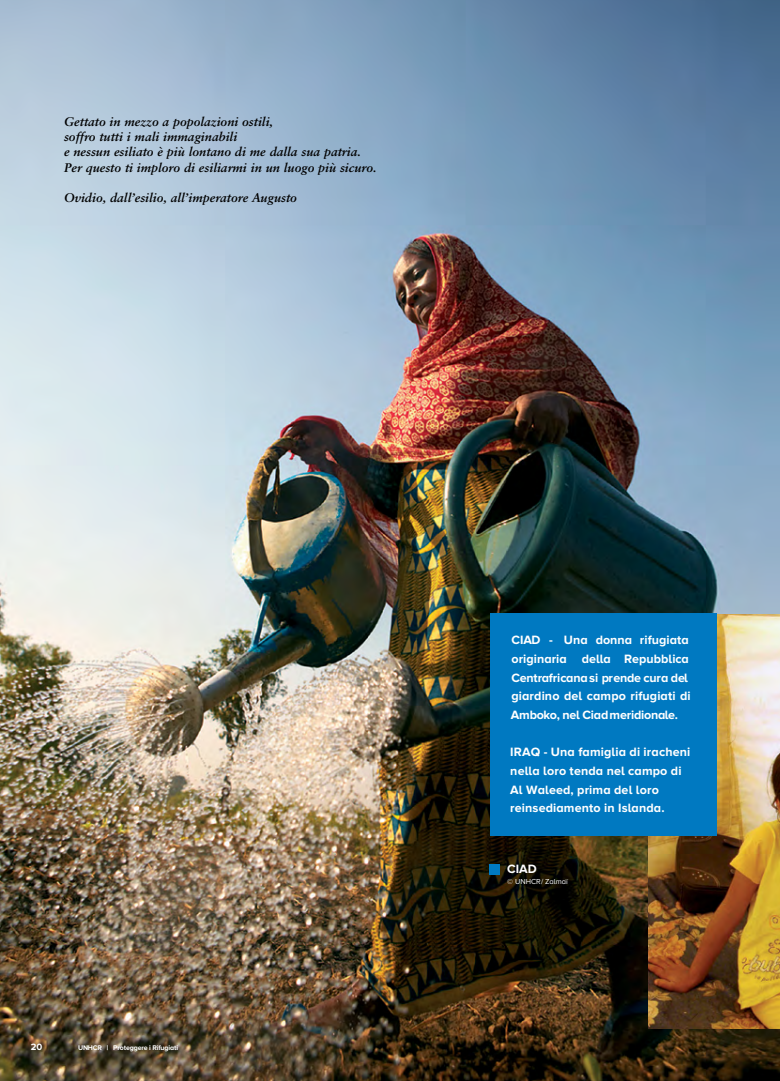
<style>
.page{position:relative;width:780px;height:1081px;background:#fff}
.page>*{position:absolute;margin:0;border:0;box-sizing:border-box;transform-origin:0 0}
.t1{font:700 12.5px/18.8px "Proxima Nova A";letter-spacing:.01em;color:#fff}
.t2{font:italic 700 12.5px/15px "Sabon";color:#000}
.t3{font:700 9.5px "Proxima Nova A";color:#fff}
.t4{font:7.5px "Proxima Nova A";color:#fff}
.t5{font:700 7px "Proxima Nova A";letter-spacing:-.02em;color:#fff}
.s1{font-family:"Proxima Nova A Extrabld";font-weight:400}
</style>
<div class="page">
<img style="left:0;top:0;width:780px;height:1081px">
<img style="left:648px;top:614px;width:132px;height:414px">
<div style="left:489px;top:614px;width:227px;height:222px;background:#0079c1"></div>
<div style="left:489px;top:864px;width:11px;height:10px;background:#007ac2"></div>
<p class="t2" style="left:64px;top:114px;width:314px">Gettato in mezzo a popolazioni ostili,<br>soffro tutti i mali immaginabili<br>e nessun esiliato è più lontano di me dalla sua patria.<br>Per questo ti imploro di esiliarmi in un luogo più sicuro.</p>
<p class="t2" style="left:64px;top:190px;width:234px">Ovidio, dall’esilio, all’imperatore Augusto</p>
<p class="t3" style="left:31px;top:1041px;width:13px">20</p>
<p class="t5" style="left:78px;top:1043px;width:102px">UNHCR <span class="s1">|</span> Proteggere i Rifugiati</p>
<p class="t1" style="left:511px;top:630px;width:181px">CIAD - Una donna rifugiata originaria della Repubblica<br>Centrafricana si prende cura del giardino del campo rifugiati di<br>Amboko, nel Ciad meridionale.</p>
<p class="t1" style="left:510px;top:742px;width:181px">IRAQ - Una famiglia di iracheni nella loro tenda nel campo di<br>Al Waleed, prima del loro reinsediamento in Islanda.</p>
<p class="t1" style="left:507px;top:859px;width:31px">CIAD</p>
<p class="t4" style="left:507px;top:878px;width:62px">© UNHCR / Zalmaï</p>
</div>
